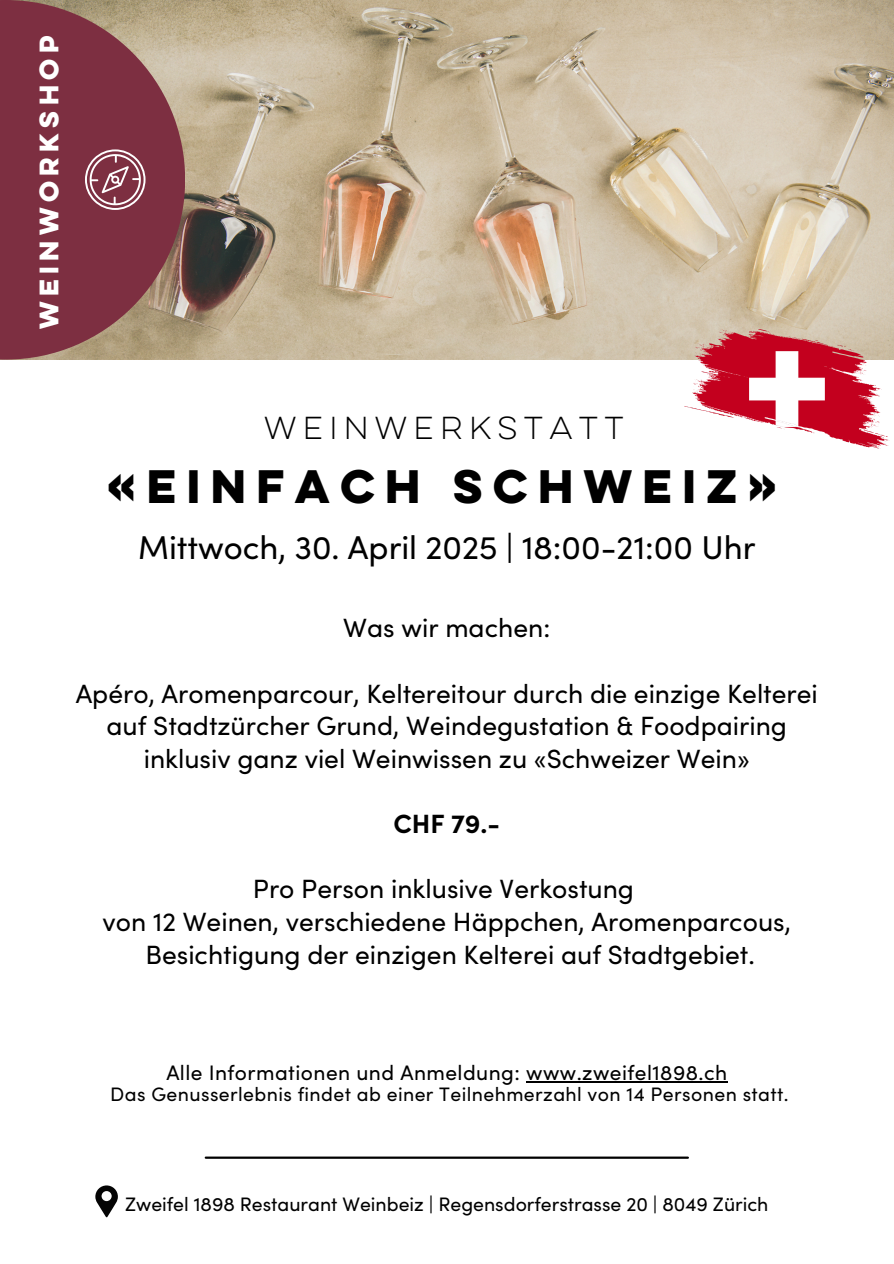
<style>
.page{position:relative;width:894px;height:1264px;background:#fff}
.page>*{position:absolute;margin:0;border:0;box-sizing:border-box;transform-origin:0 0}
.t1{font:700 42px "Lulo Clean One";letter-spacing:.02em;color:#000}
.t2{font:33px "Sofia Pro";color:#000}
.t3{font:28.5px "Lulo Clean One";letter-spacing:.02em;color:#000}
.t4{font:26.4px/32.7px "Sofia Pro";color:#000;text-align:center}
.t5{font:700 26.4px "Sofia Pro";color:#000}
.t6{font:700 24px "Lulo Clean One";color:#fff}
.t7{font:21px "Sofia Pro";letter-spacing:.02em;color:#000}
.t8{font:19.5px "Sofia Pro";letter-spacing:.01em;color:#000}
</style>
<div class="page">
<hr style="left:206px;top:1156px;width:481px;height:2px;background:#000">
<img style="left:185px;top:0;width:708px;height:359px">
<svg style="left:0;top:0;width:185px;height:359px;background:#88474f"></svg>
<svg style="left:85px;top:149px;width:60px;height:61px;background:#9c616f"></svg>
<svg style="left:95px;top:1185px;width:23px;height:32px"></svg>
<img style="left:684px;top:329px;width:205px;height:119px">
<hr style="left:526px;top:1080px;width:201px;height:2px;background:#000">
<h4 class="t6" style="left:38px;top:329px;width:300px;rotate:-90deg">WEINWORKSHOP</h4>
<h3 class="t3" style="left:264px;top:414px;width:366px">WEINWERKSTATT</h3>
<h4 class="t1" style="left:107px;top:467px;width:681px">«EINFACH SCHWEIZ»</h4>
<h5 class="t2" style="left:138px;top:535px;width:618px">Mittwoch, 30. April 2025 | 18:00-21:00 Uhr</h5>
<p class="t4" style="left:343px;top:614px;width:208px">Was wir machen:</p>
<p class="t4" style="left:76px;top:679px;width:743px">Apéro, Aromenparcour, Keltereitour durch die einzige Kelterei auf Stadtzürcher Grund, Weindegustation &amp; Foodpairing inklusiv ganz viel Weinwissen zu «Schweizer Wein»</p>
<p class="t5" style="left:393px;top:814px;width:108px">CHF 79.-</p>
<h4 class="t4" style="left:102px;top:875px;width:689px">Pro Person inklusive Verkostung<br>von 12 Weinen, verschiedene Häppchen, Aromenparcous,<br>Besichtigung der einzigen Kelterei auf Stadtgebiet.</h4>
<h1 class="t7" style="left:166px;top:1064px;width:562px">Alle Informationen und Anmeldung: www.zweifel1898.ch</h1>
<h2 class="t8" style="left:110px;top:1087px;width:679px">Das Genusserlebnis findet ab einer Teilnehmerzahl von 14 Personen statt.</h2>
<h4 class="t8" style="left:125px;top:1196px;width:644px">Zweifel 1898 Restaurant Weinbeiz | Regensdorferstrasse 20 | 8049 Zürich</h4>
</div>
